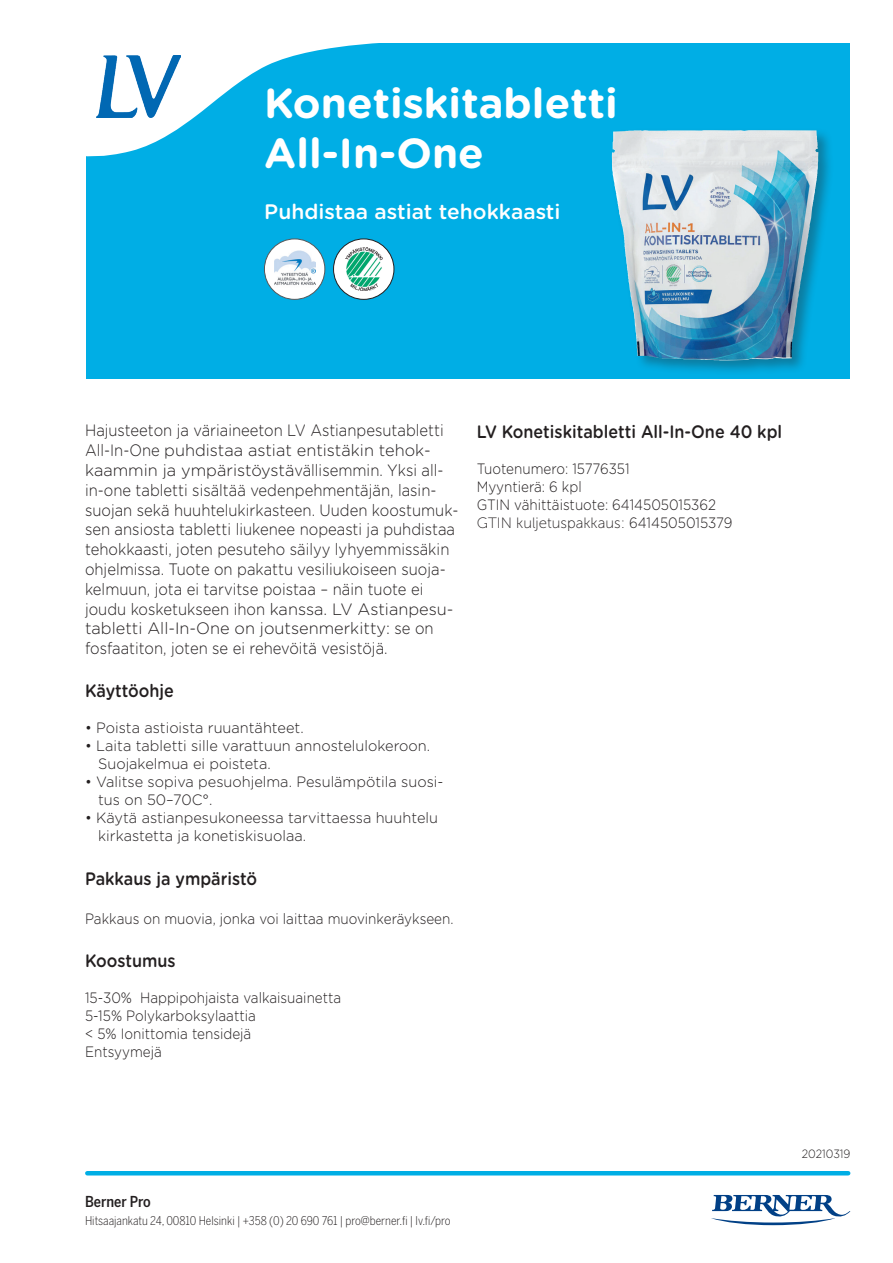
<style>
.page{position:relative;width:893px;height:1263px;background:#fff}
.page>*{position:absolute;margin:0;border:0;box-sizing:border-box;transform-origin:0 0}
.t1{font:700 42px/50.4px "Gotham Rounded";color:#fff}
.t2{font:500 21px "Gotham Rounded";color:#fff}
.t3{font:500 18px "Gotham Rounded";color:#231f20;scale:.9 1}
.t4{font:300 16.5px/19.8px "Gotham Rounded";color:#231f20;scale:.9 1}
.t5{font:300 15px/18px "Gotham Rounded";color:#231f20}
.t6{font:300 15px/18px "Gotham Rounded";color:#231f20;scale:.9 1}
.t7{font:15px "Museo Sans 100";color:#231f20}
.t8{font:500 15px "Benton Sans Cond";color:#231f20}
.t9{font:300 12px "Benton Sans Cond";color:#231f20}
.t10{font:300 12px "Gotham Rounded";color:#231f20;scale:.9 1}
.s1{font-family:"Gotham Rounded";font-weight:300}
</style>
<div class="page">
<svg style="left:711px;top:1195px;width:139px;height:30px"></svg>
<div style="left:86px;top:43px;width:764px;height:335px;background:#00aee5"></div>
<svg style="left:86px;top:43px;width:292px;height:114px"></svg>
<img style="left:97px;top:56px;width:83px;height:61px">
<div style="left:264px;top:239px;width:61px;height:60px;background:#fff;border-radius:50%"></div>
<div style="left:264px;top:239px;width:61px;height:60px;border:1px solid #57585a;border-radius:50%"></div>
<img style="left:274px;top:250px;width:41px;height:35px">
<div style="left:609px;top:128px;width:225px;height:248px;background:#231f20;opacity:.35"></div>
<img style="left:612px;top:130px;width:181px;height:230px">
<div style="left:334px;top:239px;width:60px;height:60px;background:#fff;border-radius:50%"></div>
<div style="left:333px;top:239px;width:61px;height:60px;border:1px solid #231f20;border-radius:50%"></div>
<img style="left:345px;top:247px;width:38px;height:44px">
<hr style="left:87px;top:1171px;width:761px;height:4px;background:#00aee5">
<h1 class="t1" style="left:264px;top:76px;width:355px">Konetiskitabletti<br>All-In-One</h1>
<p class="t2" style="left:264px;top:197px;width:298px">Puhdistaa astiat tehokkaasti</p>
<p class="t4" style="left:85px;top:420px;width:416px">Hajusteeton ja väriaineeton LV Astianpesutabletti All-In-One puhdistaa astiat entistäkin tehok&shy;kaammin ja ympäristöystävällisemmin. Yksi all&shy;in-one tabletti sisältää vedenpehmentäjän, lasin&shy;suojan sekä huuhtelukirkasteen. Uuden koostumuk&shy;sen ansiosta tabletti liukenee nopeasti ja puhdistaa tehokkaasti, joten pesuteho säilyy lyhyemmissäkin ohjelmissa. Tuote on pakattu vesiliukoiseen suoja&shy;kelmuun, jota ei tarvitse poistaa – näin tuote ei joudu kosketukseen ihon kanssa. LV Astianpesu&shy;tabletti All-In-One on joutsenmerkitty: se on fosfaatiton, joten se ei rehevöitä vesistöjä.</p>
<p class="t3" style="left:85px;top:678px;width:100px">Käyttöohje</p>
<p class="t5" style="left:85px;top:718px;width:220px">• Poista astioista ruuantähteet.</p>
<p class="t5" style="left:98px;top:736px;width:333px;text-indent:-13px">• Laita tabletti sille varattuun annostelulokeroon.<br>Suojakelmua ei poisteta.</p>
<p class="t5" style="left:98px;top:772px;width:347px;text-indent:-13px">• Valitse sopiva pesuohjelma. Pesulämpötila suosi&shy;tus on 50–70C°.</p>
<p class="t5" style="left:98px;top:808px;width:341px;text-indent:-13px">• Käytä astianpesukoneessa tarvittaessa huuhtelu kirkastetta ja konetiskisuolaa.</p>
<p class="t3" style="left:85px;top:865px;width:193px">Pakkaus ja ympäristö</p>
<p class="t6" style="left:85px;top:909px;width:411px">Pakkaus on muovia, jonka voi laittaa muovinkeräykseen.</p>
<p class="t3" style="left:85px;top:948px;width:102px">Koostumus</p>
<p class="t6" style="left:85px;top:988px;width:286px">15-30% Happipohjaista valkaisuainetta<br>5-15% Polykarboksylaattia<br>&lt; 5% Ionittomia tensidejä<br>Entsyymejä</p>
<p class="t3" style="left:477px;top:418px;width:341px">LV Konetiskitabletti All-In-One 40 kpl</p>
<p class="t6" style="left:477px;top:458px;width:267px">Tuotenumero: 15776351<br>Myyntierä: 6 kpl<br>GTIN vähittäistuote: 6414505015362</p>
<p class="t7" style="left:477px;top:514px;width:257px">GTIN kuljetuspakkaus: <span class="s1">6414505015379</span></p>
<p class="t8" style="left:85px;top:1192px;width:67px">Berner Pro</p>
<p class="t9" style="left:85px;top:1213px;width:367px">Hitsaajankatu 24, 00810 Helsinki | +358 (0) 20 690 761 | pro@berner.fi | lv.fi/pro</p>
<p class="t10" style="left:802px;top:1145px;width:56px">20210319</p>
</div>
